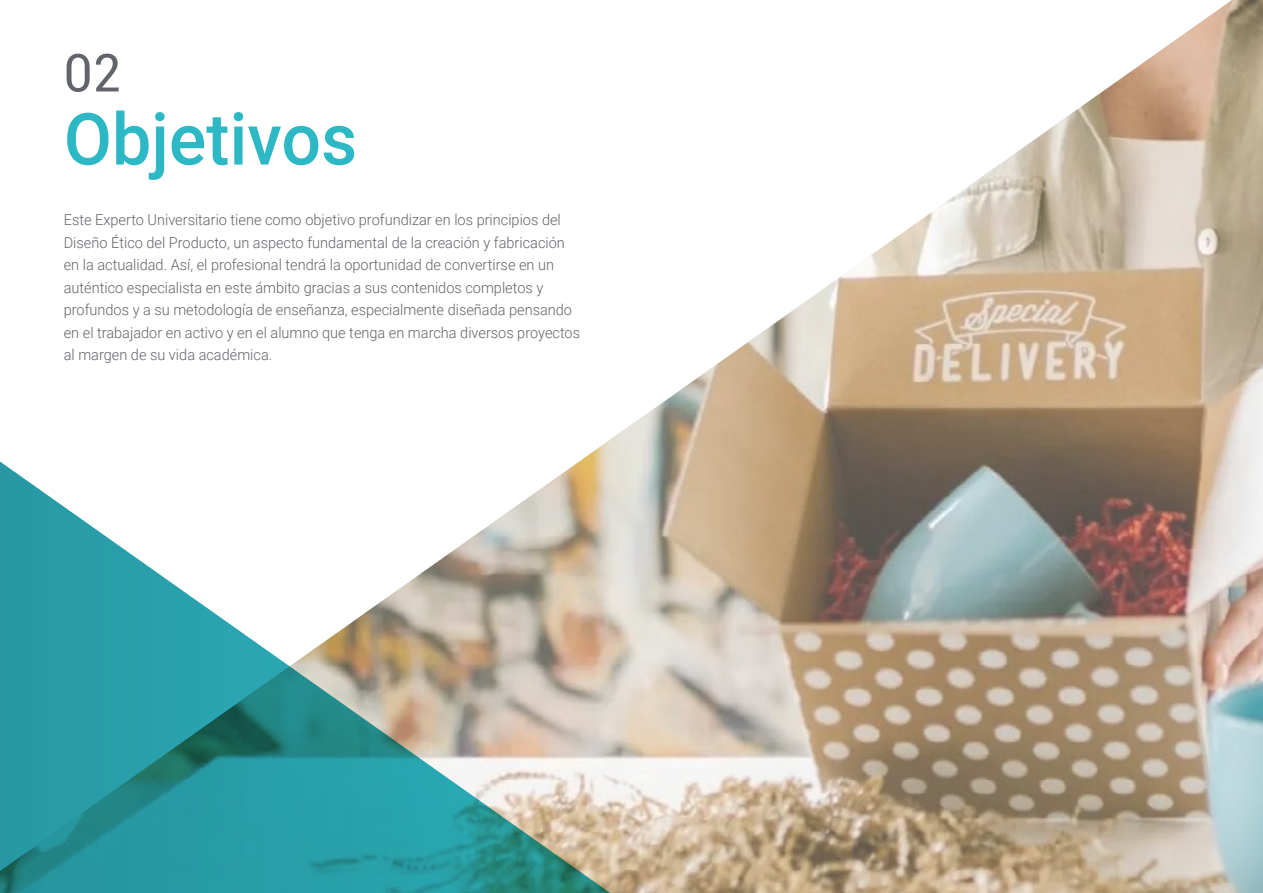
<style>
.page{position:relative;width:1263px;height:893px;background:#fff}
.page>*{position:absolute;margin:0;border:0;box-sizing:border-box;transform-origin:0 0}
.t1{font:500 72px "Roboto";color:#2db8c5}
.t2{font:52.5px "Roboto";color:#61646a}
.t3{font:300 15px/22.5px "Roboto";color:#61646a}
</style>
<div class="page">
<img style="left:601px;top:0;width:662px;height:893px">
<svg style="left:0;top:446px;width:640px;height:447px"></svg>
<h2 class="t2" style="left:64px;top:36px;width:59px">02</h2>
<h1 class="t1" style="left:64px;top:89px;width:295px">Objetivos</h1>
<p class="t3" style="left:64px;top:208px;width:518px">Este Experto Universitario tiene como objetivo profundizar en los principios del Diseño Ético del Producto, un aspecto fundamental de la creación y fabricación en la actualidad. Así, el profesional tendrá la oportunidad de convertirse en un auténtico especialista en este ámbito gracias a sus contenidos completos y profundos y a su metodología de enseñanza, especialmente diseñada pensando en el trabajador en activo y en el alumno que tenga en marcha diversos proyectos al margen de su vida académica.</p>
</div>
